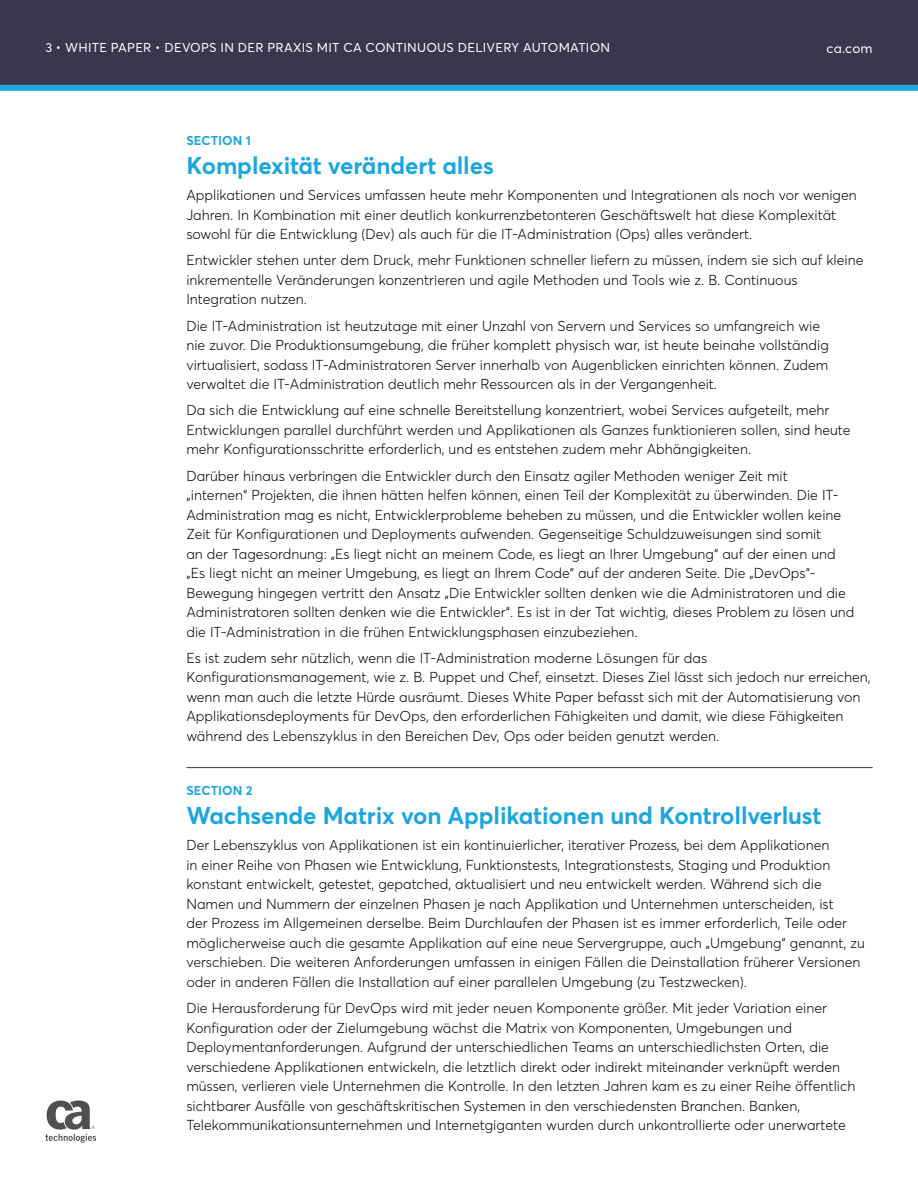
<style>
.page{position:relative;width:918px;height:1188px;background:#fff}
.page>*{position:absolute;margin:0;border:0;box-sizing:border-box;transform-origin:0 0}
.t1{font:700 24px "Averta";letter-spacing:-.005em;color:#1ca6df}
.t2{font:300 14.25px/19.5px "Averta";color:#000}
.t3{font:13.5px "Averta";color:#fff}
.t4{font:12.75px "Averta";letter-spacing:.02em;color:#fff}
.t5{font:700 12.75px "Averta";letter-spacing:.005em;color:#1ca6df}
</style>
<div class="page">
<svg style="left:0;top:0;width:918px;height:91px;fill:#39364d"></svg>
<svg style="left:45px;top:1101px;width:51px;height:42px"></svg>
<hr style="left:186px;top:767px;width:687px;height:1px;background:#39364d">
<p class="t4" style="left:45px;top:40px;width:566px">3 • WHITE PAPER • DEVOPS IN DER PRAXIS MIT CA CONTINUOUS DELIVERY AUTOMATION</p>
<p class="t3" style="left:827px;top:40px;width:48px">ca.com</p>
<p class="t5" style="left:186px;top:132px;width:66px">SECTION 1</p>
<h1 class="t1" style="left:186px;top:150px;width:309px">Komplexität verändert alles</h1>
<p class="t2" style="left:186px;top:185px;width:672px">Applikationen und Services umfassen heute mehr Komponenten und Integrationen als noch vor wenigen<br>Jahren. In Kombination mit einer deutlich konkurrenzbetonteren Geschäftswelt hat diese Komplexität sowohl für die Entwicklung (Dev) als auch für die IT-Administration (Ops) alles verändert.</p>
<p class="t2" style="left:186px;top:251px;width:679px">Entwickler stehen unter dem Druck, mehr Funktionen schneller liefern zu müssen, indem sie sich auf kleine inkrementelle Veränderungen konzentrieren und agile Methoden und Tools wie z. B. Continuous<br>Integration nutzen.</p>
<p class="t2" style="left:186px;top:316px;width:644px">Die IT-Administration ist heutzutage mit einer Unzahl von Servern und Services so umfangreich wie nie zuvor. Die Produktionsumgebung, die früher komplett physisch war, ist heute beinahe vollständig virtualisiert, sodass IT-Administratoren Server innerhalb von Augenblicken einrichten können. Zudem verwaltet die IT-Administration deutlich mehr Ressourcen als in der Vergangenheit.</p>
<p class="t2" style="left:186px;top:401px;width:666px">Da sich die Entwicklung auf eine schnelle Bereitstellung konzentriert, wobei Services aufgeteilt, mehr<br>Entwicklungen parallel durchführt werden und Applikationen als Ganzes funktionieren sollen, sind heute mehr Konfigurationsschritte erforderlich, und es entstehen zudem mehr Abhängigkeiten.</p>
<p class="t2" style="left:186px;top:466px;width:670px">Darüber hinaus verbringen die Entwickler durch den Einsatz agiler Methoden weniger Zeit mit<br>„internen“ Projekten, die ihnen hätten helfen können, einen Teil der Komplexität zu überwinden. Die IT-Administration mag es nicht, Entwicklerprobleme beheben zu müssen, und die Entwickler wollen keine Zeit für Konfigurationen und Deployments aufwenden. Gegenseitige Schuldzuweisungen sind somit<br>an der Tagesordnung: „Es liegt nicht an meinem Code, es liegt an Ihrer Umgebung“ auf der einen und „Es liegt nicht an meiner Umgebung, es liegt an Ihrem Code“ auf der anderen Seite. Die „DevOps“- Bewegung hingegen vertritt den Ansatz „Die Entwickler sollten denken wie die Administratoren und die Administratoren sollten denken wie die Entwickler“. Es ist in der Tat wichtig, dieses Problem zu lösen und die IT-Administration in die frühen Entwicklungsphasen einzubeziehen.</p>
<p class="t2" style="left:186px;top:648px;width:686px">Es ist zudem sehr nützlich, wenn die IT-Administration moderne Lösungen für das Konfigurationsmanagement, wie z. B. Puppet und Chef, einsetzt. Dieses Ziel lässt sich jedoch nur erreichen, wenn man auch die letzte Hürde ausräumt. Dieses White Paper befasst sich mit der Automatisierung von Applikationsdeployments für DevOps, den erforderlichen Fähigkeiten und damit, wie diese Fähigkeiten während des Lebenszyklus in den Bereichen Dev, Ops oder beiden genutzt werden.</p>
<p class="t5" style="left:186px;top:782px;width:68px">SECTION 2</p>
<h1 class="t1" style="left:186px;top:800px;width:637px">Wachsende Matrix von Applikationen und Kontrollverlust</h1>
<p class="t2" style="left:186px;top:836px;width:680px">Der Lebenszyklus von Applikationen ist ein kontinuierlicher, iterativer Prozess, bei dem Applikationen<br>in einer Reihe von Phasen wie Entwicklung, Funktionstests, Integrationstests, Staging und Produktion konstant entwickelt, getestet, gepatched, aktualisiert und neu entwickelt werden. Während sich die Namen und Nummern der einzelnen Phasen je nach Applikation und Unternehmen unterscheiden, ist<br>der Prozess im Allgemeinen derselbe. Beim Durchlaufen der Phasen ist es immer erforderlich, Teile oder möglicherweise auch die gesamte Applikation auf eine neue Servergruppe, auch „Umgebung“ genannt, zu verschieben. Die weiteren Anforderungen umfassen in einigen Fällen die Deinstallation früherer Versionen oder in anderen Fällen die Installation auf einer parallelen Umgebung (zu Testzwecken).</p>
<p class="t2" style="left:186px;top:998px;width:671px">Die Herausforderung für DevOps wird mit jeder neuen Komponente größer. Mit jeder Variation einer Konfiguration oder der Zielumgebung wächst die Matrix von Komponenten, Umgebungen und Deploymentanforderungen. Aufgrund der unterschiedlichen Teams an unterschiedlichsten Orten, die verschiedene Applikationen entwickeln, die letztlich direkt oder indirekt miteinander verknüpft werden müssen, verlieren viele Unternehmen die Kontrolle. In den letzten Jahren kam es zu einer Reihe öffentlich sichtbarer Ausfälle von geschäftskritischen Systemen in den verschiedensten Branchen. Banken, Telekommunikationsunternehmen und Internetgiganten wurden durch unkontrollierte oder unerwartete</p>
</div>
